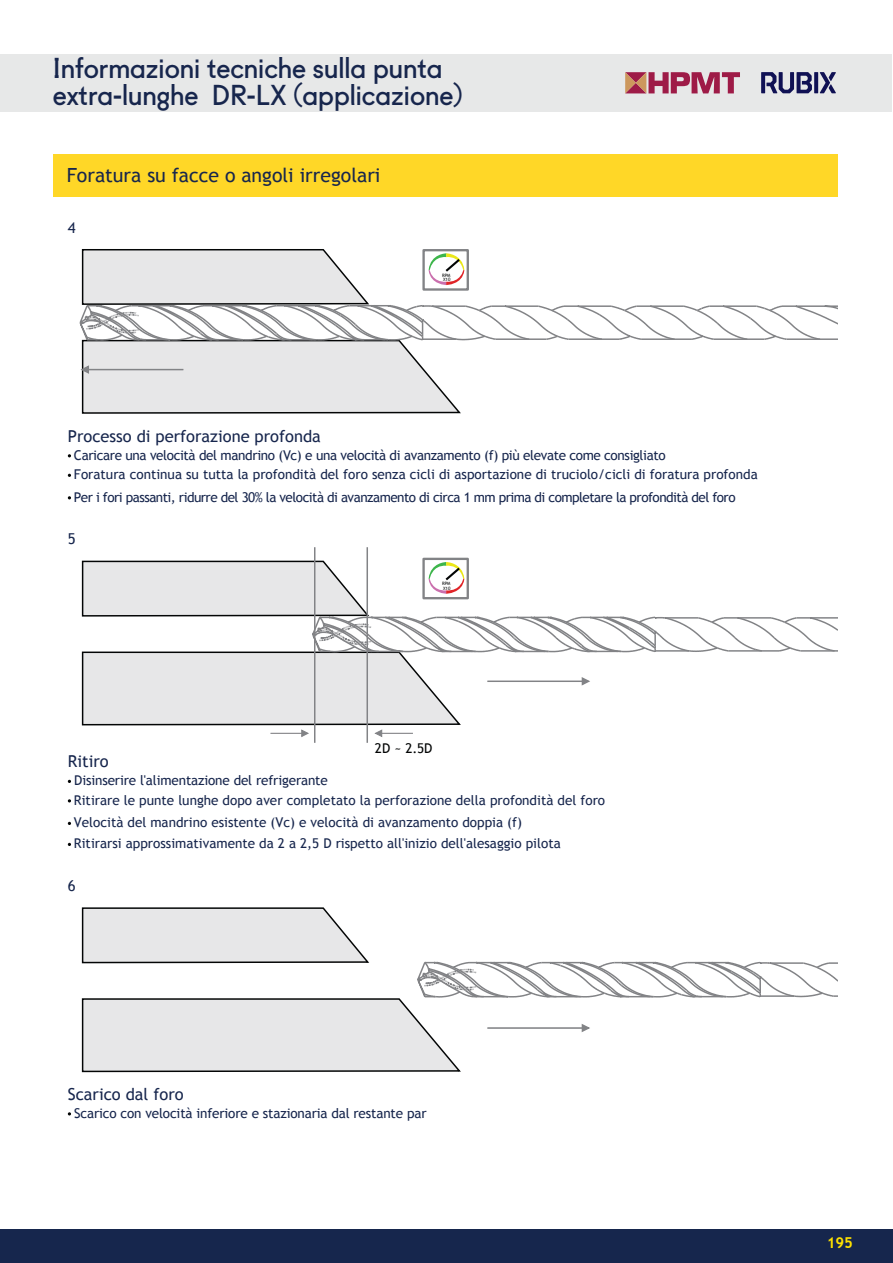
<style>
.page{position:relative;width:893px;height:1263px;background:#fff}
.page>*{position:absolute;margin:0;border:0;box-sizing:border-box;transform-origin:0 0}
.t1{font:27.6px/27.6px "Fugue";color:#17264d}
.t2{font:19.5px "Trebuchet MS";color:#17264d}
.t3{font:16.5px "Trebuchet MS";color:#17264d}
.t4{font:700 15px "Trebuchet MS";color:#ffe100}
.t5{font:15px "Trebuchet MS";color:#17264d}
.t6{font:13.5px/22.5px "Trebuchet MS";color:#17264d}
.t7{font:13.5px "Trebuchet MS";letter-spacing:-.04em;color:#17264d}
.t8{font:13.5px "Trebuchet MS";letter-spacing:-.025em;color:#17264d}
.t9{font:13.5px "Trebuchet MS";color:#030505}
.t10{font:4.5px/4.5px "Trebuchet MS";color:#030505}
</style>
<div class="page">
<div style="left:0;top:1229px;width:893px;height:34px;background:#16264d"></div>
<div style="left:53px;top:154px;width:784px;height:43px;background:#ffd727"></div>
<svg style="left:79px;top:249px;width:758px;height:165px"></svg>
<hr style="left:641px;top:338px;width:51px;height:2px;background:#828386">
<hr style="left:636px;top:305px;width:48px;height:2px;background:#828386">
<div style="left:422px;top:558px;width:47px;height:41px;border:2px solid #828386"></div>
<hr style="left:314px;top:547px;width:1px;height:196px;background:#828386">
<hr style="left:366px;top:547px;width:2px;height:196px;background:#828386">
<svg style="left:81px;top:560px;width:757px;height:178px"></svg>
<svg style="left:81px;top:907px;width:756px;height:166px"></svg>
<div style="left:0;top:54px;width:891px;height:58px;background:#e7e8e8"></div>
<svg style="left:625px;top:72px;width:115px;height:21px"></svg>
<svg style="left:761px;top:72px;width:75px;height:21px"></svg>
<h1 class="t1" style="left:53px;top:51px;width:412px">Informazioni tecniche sulla punta extra-lunghe DR-LX (applicazione)</h1>
<h2 class="t2" style="left:67px;top:163px;width:315px">Foratura su facce o angoli irregolari</h2>
<p class="t5" style="left:68px;top:219px;width:9px">4</p>
<p class="t3" style="left:68px;top:426px;width:255px">Processo di perforazione profonda</p>
<p class="t10" style="left:442px;top:273px;width:10px">RPM<br>X10</p>
<p class="t8" style="left:74px;top:447px;width:593px">Caricare una velocità del mandrino (Vc) e una velocità di avanzamento (f) più elevate come consigliato</p>
<p class="t7" style="left:74px;top:489px;width:663px">Per i fori passanti, ridurre del 30% la velocità di avanzamento di circa 1 mm prima di completare la profondità del foro</p>
<p class="t6" style="left:74px;top:463px;width:685px">Foratura continua su tutta la profondità del foro senza cicli di asportazione di truciolo/cicli di foratura profonda</p>
<p class="t5" style="left:68px;top:530px;width:9px">5</p>
<p class="t10" style="left:442px;top:581px;width:10px">RPM<br>X10</p>
<p class="t3" style="left:68px;top:752px;width:42px">Ritiro</p>
<p class="t6" style="left:74px;top:769px;width:255px">Disinserire l'alimentazione del refrigerante</p>
<p class="t9" style="left:375px;top:740px;width:59px">2D ~ 2.5D</p>
<p class="t6" style="left:74px;top:789px;width:533px">Ritirare le punte lunghe dopo aver completato la perforazione della profondità del foro<br>Velocità del mandrino esistente (Vc) e velocità di avanzamento doppia (f)</p>
<p class="t6" style="left:74px;top:832px;width:488px">Ritirarsi approssimativamente da 2 a 2,5 D rispetto all'inizio dell'alesaggio pilota</p>
<p class="t5" style="left:68px;top:877px;width:9px">6</p>
<p class="t3" style="left:68px;top:1084px;width:117px">Scarico dal foro</p>
<p class="t6" style="left:74px;top:1102px;width:354px">Scarico con velocità inferiore e stazionaria dal restante par</p>
<p class="t4" style="left:827px;top:1233px;width:28px">195</p>
</div>
